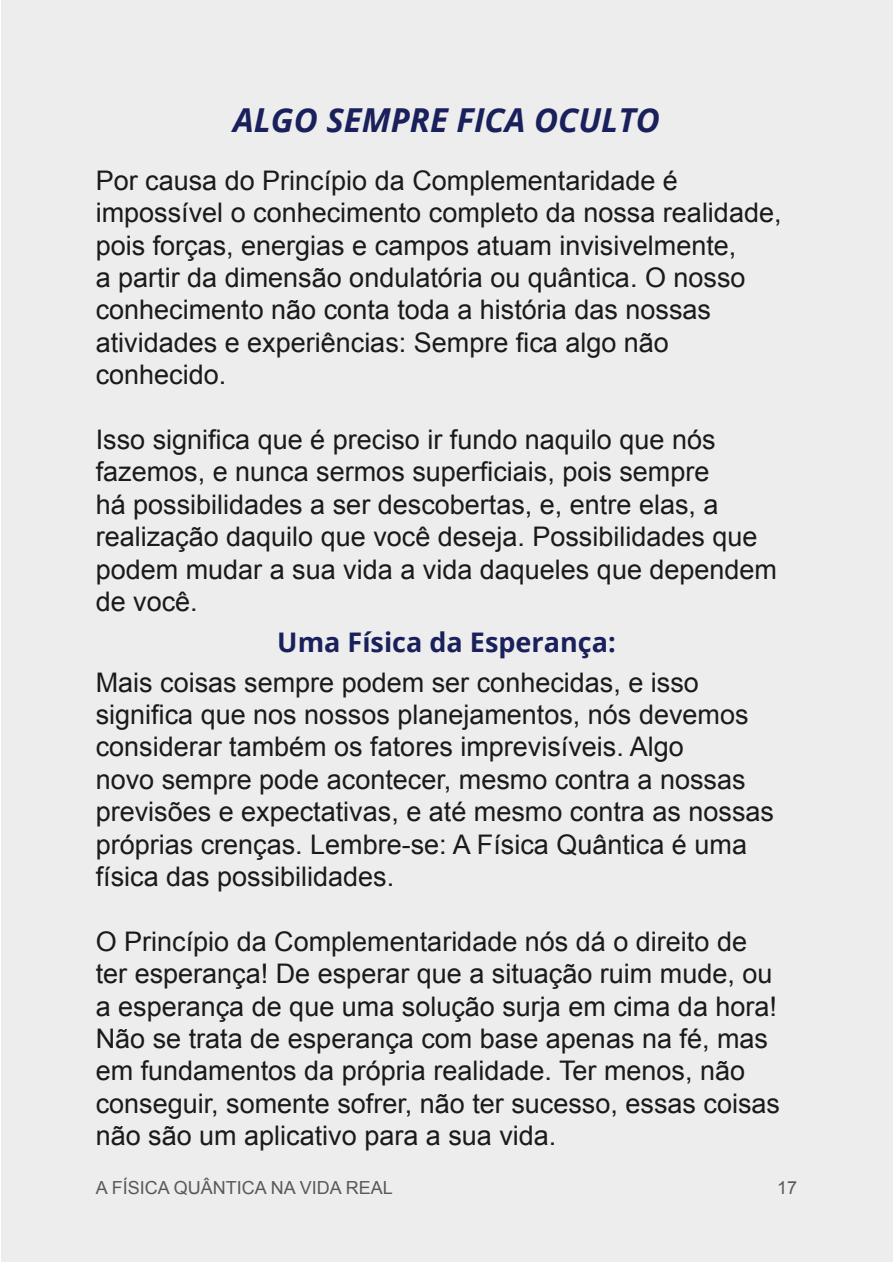
<style>
.page{position:relative;width:893px;height:1263px;background:#fff}
.page>*{position:absolute;margin:0;border:0;box-sizing:border-box;transform-origin:0 0}
.t1{font:italic 700 33px "Open Sans";color:#19205c}
.t2{font:27px/32.4px "Arial";color:#1a1a1a}
.t3{font:700 27px "Open Sans";color:#19205c}
.t4{font:18px "Arial";color:#595959}
</style>
<div class="page">
<div style="left:1px;top:1px;width:891px;height:1261px;background:#ededed"></div>
<p class="t1" style="left:233px;top:96px;width:428px">ALGO SEMPRE FICA OCULTO</p>
<p class="t2" style="left:96px;top:164px;width:687px">Por causa do Princípio da Complementaridade é impossível o conhecimento completo da nossa realidade, pois forças, energias e campos atuam invisivelmente,<br>a partir da dimensão ondulatória ou quântica. O nosso conhecimento não conta toda a história das nossas atividades e experiências: Sempre fica algo não conhecido.</p>
<p class="t2" style="left:96px;top:424px;width:683px">Isso significa que é preciso ir fundo naquilo que nós fazemos, e nunca sermos superficiais, pois sempre<br>há possibilidades a ser descobertas, e, entre elas, a realização daquilo que você deseja. Possibilidades que podem mudar a sua vida a vida daqueles que dependem de você.</p>
<p class="t3" style="left:277px;top:623px;width:340px">Uma Física da Esperança:</p>
<p class="t2" style="left:96px;top:666px;width:680px">Mais coisas sempre podem ser conhecidas, e isso significa que nos nossos planejamentos, nós devemos considerar também os fatores imprevisíveis. Algo<br>novo sempre pode acontecer, mesmo contra a nossas previsões e expectativas, e até mesmo contra as nossas próprias crenças. Lembre-se: A Física Quântica é uma física das possibilidades.</p>
<p class="t2" style="left:96px;top:925px;width:686px">O Princípio da Complementaridade nós dá o direito de ter esperança! De esperar que a situação ruim mude, ou a esperança de que uma solução surja em cima da hora!<br>Não se trata de esperança com base apenas na fé, mas em fundamentos da própria realidade. Ter menos, não conseguir, somente sofrer, não ter sucesso, essas coisas não são um aplicativo para a sua vida.</p>
<p class="t4" style="left:96px;top:1176px;width:299px">A FÍSICA QUÂNTICA NA VIDA REAL</p>
<p class="t4" style="left:777px;top:1176px;width:22px">17</p>
</div>
